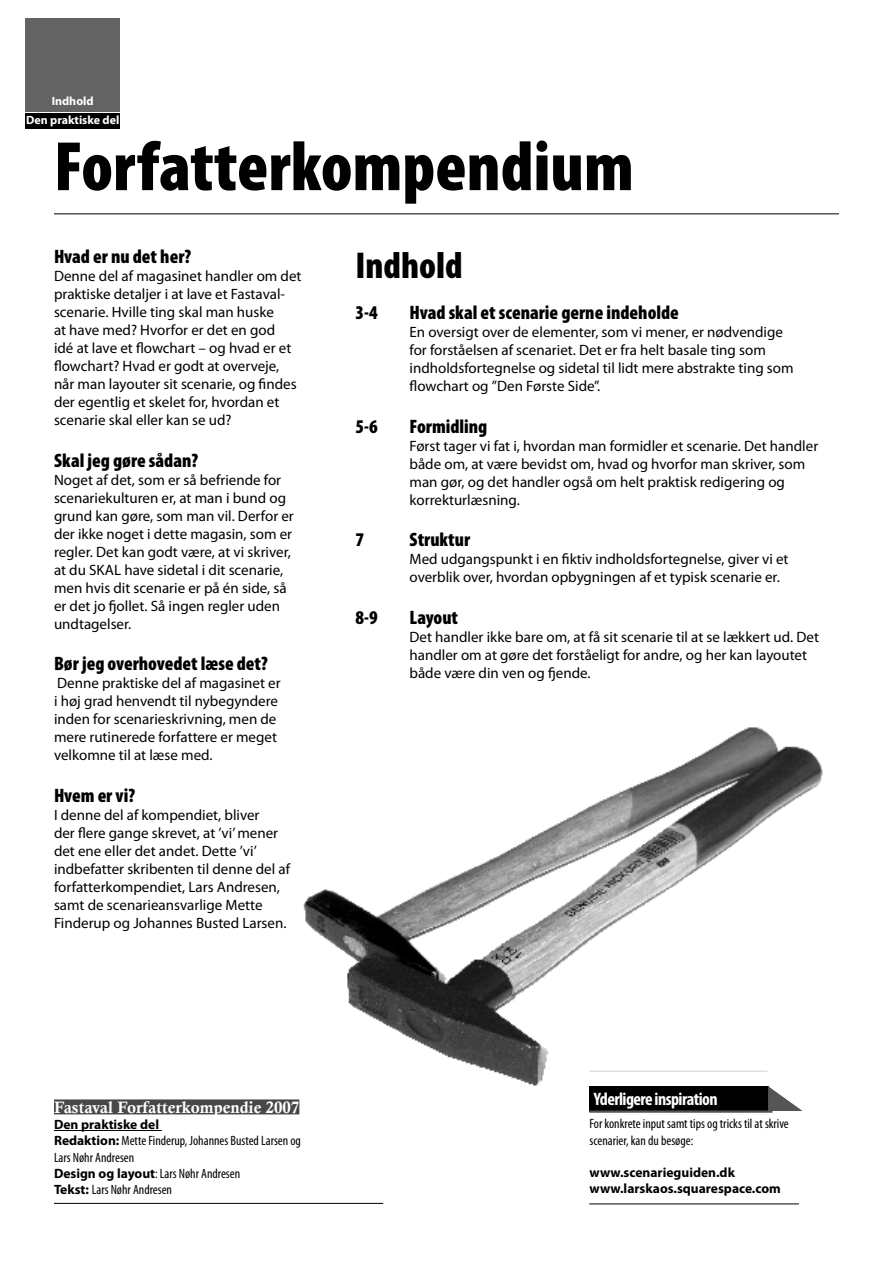
<style>
.page{position:relative;width:893px;height:1263px;background:#fff}
.page>*{position:absolute;margin:0;border:0;box-sizing:border-box;transform-origin:0 0}
.Rubrik_1{font:900 condensed 70.5px "Myriad Pro";color:#000}
.Rubrik_2{font:900 condensed 37.5px "Myriad Pro";color:#000}
.Mellemrubrik{font:900 condensed 19.5px "Myriad Pro";color:#000}
.Boks_rubrik{font:700 condensed 18px "Myriad Pro";letter-spacing:-.03em;color:#fff}
.Mellemrubrik_m_Underline{font:16.5px "Calis MT Bol";color:#fff}
.Brød_uden_indryk{font:15px/18px "Myriad Pro";color:#000}
.Boks_brød{font:condensed 13.5px/16.2px "Myriad Pro";color:#000}
.Boks_brød-2{font:700 13.5px "Myriad Pro";color:#000}
.Boks_Rubrik{font:700 12px "Myriad Pro";color:#fff}
.s1{font-weight:700;font-stretch:normal}
</style>
<div class="page">
<img style="left:274px;top:727px;width:549px;height:388px">
<div style="left:26px;top:18px;width:94px;height:94px;background:#636363"></div>
<div style="left:26px;top:113px;width:94px;height:16px;background:#000"></div>
<div style="left:589px;top:1086px;width:179px;height:26px;background:#000"></div>
<hr style="left:589px;top:1110px;width:183px;height:3px;background:#555">
<hr style="left:589px;top:1204px;width:210px;height:1px;background:#000">
<svg style="left:766px;top:1085px;width:40px;height:27px"></svg>
<hr style="left:589px;top:1071px;width:178px;height:1px;background:#d1d1d1">
<hr style="left:54px;top:214px;width:785px;height:1px;background:#000">
<div style="left:54px;top:1099px;width:245px;height:15px;background:#484848"></div>
<hr style="left:54px;top:1130px;width:108px;height:1px;background:#000">
<hr style="left:54px;top:1203px;width:329px;height:1px;background:#000">
<p class="Boks_Rubrik" style="left:52px;top:94px;width:44px">Indhold</p>
<p class="Boks_Rubrik" style="left:26px;top:113px;width:95px">Den praktiske del</p>
<p class="Rubrik_1" style="left:54px;top:127px;width:581px">Forfatterkompendium</p>
<p class="Mellemrubrik" style="left:54px;top:246px;width:139px">Hvad er nu det her?</p>
<p class="Brød_uden_indryk" style="left:54px;top:268px;width:249px">Denne del af magasinet handler om det praktiske detaljer i at lave et Fastaval&shy;scenarie. Hville ting skal man huske<br>at have med? Hvorfor er det en god<br>idé at lave et flowchart – og hvad er et flowchart? Hvad er godt at overveje, når man layouter sit scenarie, og findes der egentlig et skelet for, hvordan et scenarie skal eller kan se ud?</p>
<p class="Mellemrubrik" style="left:54px;top:449px;width:146px">Skal jeg gøre sådan?</p>
<p class="Brød_uden_indryk" style="left:54px;top:471px;width:241px">Noget af det, som er så befriende for scenariekulturen er, at man i bund og grund kan gøre, som man vil. Derfor er der ikke noget i dette magasin, som er regler. Det kan godt være, at vi skriver, at du SKAL have sidetal i dit scenarie, men hvis dit scenarie er på én side, så er det jo fjollet. Så ingen regler uden undtagelser.</p>
<p class="Mellemrubrik" style="left:54px;top:653px;width:215px">Bør jeg overhovedet læse det?</p>
<p class="Brød_uden_indryk" style="left:54px;top:674px;width:228px">Denne praktiske del af magasinet er i høj grad henvendt til nybegyndere inden for scenarieskrivning, men de mere rutinerede forfattere er meget velkomne til at læse med.</p>
<p class="Mellemrubrik" style="left:54px;top:784px;width:83px">Hvem er vi?</p>
<p class="Brød_uden_indryk" style="left:54px;top:806px;width:238px">I denne del af kompendiet, bliver<br>der flere gange skrevet, at ’vi’ mener det ene eller det andet. Dette ’vi’ indbefatter skribenten til denne del af forfatterkompendiet, Lars Andresen, samt de scenarieansvarlige Mette Finderup og Johannes Busted Larsen.</p>
<p class="Rubrik_2" style="left:356px;top:245px;width:109px">Indhold</p>
<p class="Mellemrubrik" style="left:356px;top:302px;width:24px">3-4</p>
<p class="Mellemrubrik" style="left:409px;top:302px;width:271px">Hvad skal et scenarie gerne indeholde</p>
<p class="Brød_uden_indryk" style="left:410px;top:324px;width:386px">En oversigt over de elementer, som vi mener, er nødvendige for forståelsen af scenariet. Det er fra helt basale ting som indholdsfortegnelse og sidetal til lidt mere abstrakte ting som flowchart og ”Den Første Side”.</p>
<p class="Mellemrubrik" style="left:356px;top:415px;width:24px">5-6</p>
<p class="Mellemrubrik" style="left:409px;top:415px;width:79px">Formidling</p>
<p class="Brød_uden_indryk" style="left:410px;top:437px;width:410px">Først tager vi fat i, hvordan man formidler et scenarie. Det handler både om, at være bevidst om, hvad og hvorfor man skriver, som man gør, og det handler også om helt praktisk redigering og korrekturlæsning.</p>
<p class="Mellemrubrik" style="left:356px;top:529px;width:10px">7</p>
<p class="Mellemrubrik" style="left:409px;top:529px;width:62px">Struktur</p>
<p class="Brød_uden_indryk" style="left:410px;top:550px;width:381px">Med udgangspunkt i en fiktiv indholdsfortegnelse, giver vi et overblik over, hvordan opbygningen af et typisk scenarie er.</p>
<p class="Mellemrubrik" style="left:356px;top:606px;width:24px">8-9</p>
<p class="Mellemrubrik" style="left:409px;top:606px;width:50px">Layout</p>
<p class="Brød_uden_indryk" style="left:410px;top:628px;width:411px">Det handler ikke bare om, at få sit scenarie til at se lækkert ud. Det handler om at gøre det forståeligt for andre, og her kan layoutet både være din ven og fjende.</p>
<p class="Mellemrubrik_m_Underline" style="left:54px;top:1098px;width:247px">Fastaval Forfatterkompendie 2007</p>
<p class="Boks_brød-2" style="left:54px;top:1117px;width:107px">Den praktiske del</p>
<p class="Boks_brød" style="left:54px;top:1133px;width:248px"><span class="s1">Redaktion:</span> Mette Finderup, Johannes Busted Larsen og<br>Lars Nøhr Andresen</p>
<p class="Boks_brød" style="left:54px;top:1165px;width:188px"><span class="s1">Design og layout</span>: Lars Nøhr Andresen</p>
<p class="Boks_brød" style="left:54px;top:1182px;width:120px"><span class="s1">Tekst:</span> Lars Nøhr Andresen</p>
<p class="Boks_rubrik" style="left:594px;top:1089px;width:125px">Yderligere inspiration</p>
<p class="Boks_brød" style="left:589px;top:1116px;width:201px">For konkrete input samt tips og tricks til at skrive scenarier, kan du besøge:</p>
<p class="Boks_brød-2" style="left:589px;top:1165px;width:147px">www.scenarieguiden.dk</p>
<p class="Boks_brød-2" style="left:589px;top:1181px;width:193px">www.larskaos.squarespace.com</p>
</div>
